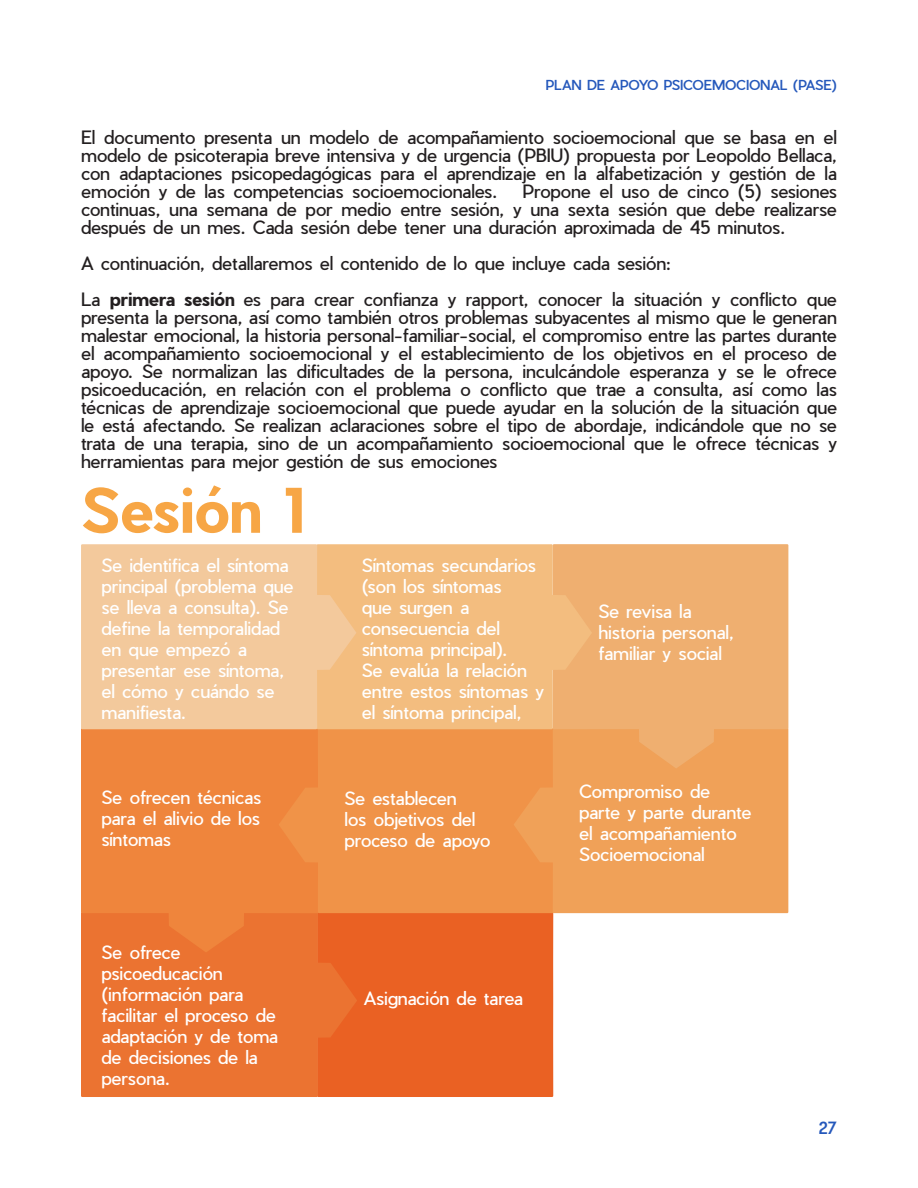
<style>
.page{position:relative;width:918px;height:1188px;background:#fff}
.page>*{position:absolute;margin:0;border:0;box-sizing:border-box;transform-origin:0 0}
.t1{font:700 60px "Pier Sans";color:#f7a645}
.t2{font:18px/18px "Pier Sans";letter-spacing:-.01em;color:#231f20;text-align:justify}
.t3{font:18px/21px "Pier Sans";letter-spacing:-.01em;color:#fff}
.t4{font:500 16.5px "Pier Sans";color:#2558bb}
.t5{font:500 13.5px "Pier Sans";letter-spacing:-.01em;color:#2558bb}
.s1{font-weight:700}
</style>
<div class="page">
<div style="left:357px;top:913px;width:196px;height:184px;background:#ea6123"></div>
<svg style="left:81px;top:913px;width:276px;height:184px;background:#ea702f"></svg>
<svg style="left:81px;top:729px;width:238px;height:223px;background:#ee823a"></svg>
<svg style="left:279px;top:729px;width:235px;height:184px;background:#ef9146"></svg>
<svg style="left:514px;top:729px;width:274px;height:184px;background:#f09f55"></svg>
<svg style="left:553px;top:544px;width:235px;height:225px;background:#efac6c"></svg>
<svg style="left:356px;top:544px;width:236px;height:185px;background:#f2bb7d"></svg>
<svg style="left:81px;top:544px;width:275px;height:185px;background:#f3c799"></svg>
<p class="t5" style="left:546px;top:76px;width:293px">PLAN DE APOYO PSICOEMOCIONAL (PASE)</p>
<p class="t2" style="left:81px;top:128px;width:757px">El documento presenta un modelo de acompañamiento socioemocional que se basa en el modelo de psicoterapia breve intensiva y de urgencia (PBIU) propuesta por Leopoldo Bellaca, con adaptaciones psicopedagógicas para el aprendizaje en la alfabetización y gestión de la emoción y de las competencias socioemocionales.</p>
<p class="t2" style="left:81px;top:182px;width:758px;text-indent:442px">Propone el uso de cinco (5) sesiones continuas, una semana de por medio entre sesión, y una sexta sesión que debe realizarse después de un mes. Cada sesión debe tener una duración aproximada de 45 minutos.</p>
<p class="t2" style="left:81px;top:254px;width:592px">A continuación, detallaremos el contenido de lo que incluye cada sesión:</p>
<p class="t2" style="left:81px;top:290px;width:758px">La <span class="s1">primera sesión</span> es para crear confianza y rapport, conocer la situación y conflicto que presenta la persona, así como también otros problemas subyacentes al mismo que le generan malestar emocional, la historia personal-familiar-social, el compromiso entre las partes durante el acompañamiento socioemocional y el establecimiento de los objetivos en el proceso de apoyo. Se normalizan las dificultades de la persona, inculcándole esperanza y se le ofrece psicoeducación, en relación con el problema o conflicto que trae a consulta, así como las técnicas de aprendizaje socioemocional que puede ayudar en la solución de la situación que le está afectando. Se realizan aclaraciones sobre el tipo de abordaje, indicándole que no se trata de una terapia, sino de un acompañamiento socioemocional que le ofrece técnicas y herramientas para mejor gestión de sus emociones</p>
<p class="t1" style="left:81px;top:469px;width:224px">Sesión 1</p>
<p class="t3" style="left:102px;top:554px;width:194px">Se identifica el síntoma principal (problema que se lleva a consulta). Se define la temporalidad en que empezó a presentar ese síntoma, el cómo y cuándo se manifiesta.</p>
<p class="t3" style="left:102px;top:787px;width:161px;text-align:justify">Se ofrecen técnicas para el alivio de los síntomas</p>
<p class="t3" style="left:102px;top:942px;width:178px">Se ofrece psicoeducación (información para facilitar el proceso de adaptación y de toma de decisiones de la persona.</p>
<p class="t3" style="left:362px;top:554px;width:184px">Síntomas secundarios (son los síntomas<br>que surgen a consecuencia del síntoma principal).<br>Se evalúa la relación entre estos síntomas y el síntoma principal,</p>
<p class="t3" style="left:345px;top:788px;width:147px">Se establecen<br>los objetivos del proceso de apoyo</p>
<p class="t3" style="left:598px;top:600px;width:137px">Se revisa la historia personal, familiar y social</p>
<p class="t3" style="left:579px;top:780px;width:174px">Compromiso de parte y parte durante el acompañamiento<br>Socioemocional</p>
<p class="t3" style="left:364px;top:987px;width:160px">Asignación de tarea</p>
<p class="t4" style="left:819px;top:1117px;width:20px">27</p>
</div>
